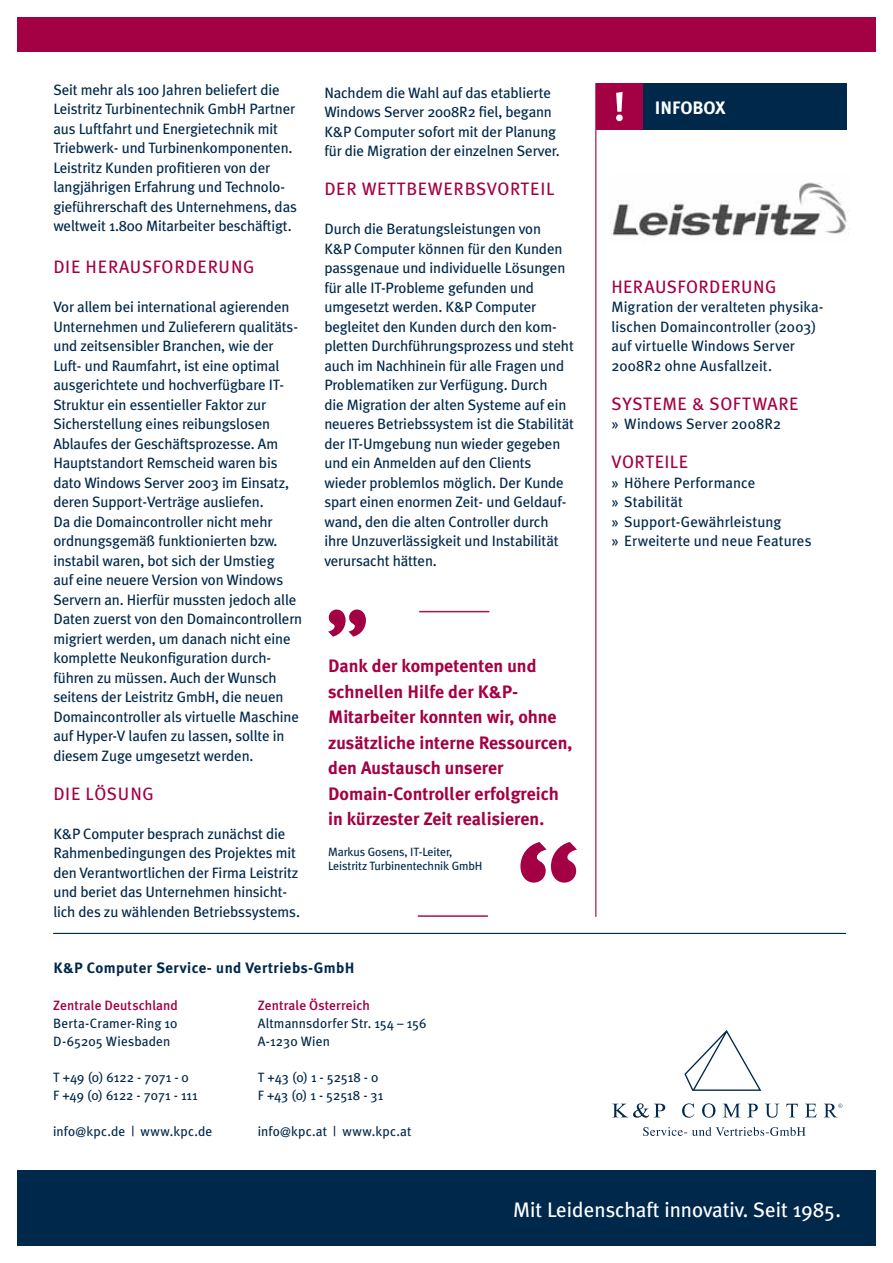
<style>
.page{position:relative;width:893px;height:1263px;background:#fff}
.page>*{position:absolute;margin:0;border:0;box-sizing:border-box;transform-origin:0 0}
.t1{font:21px "Meta Plus";color:#fff}
.t2{font:700 18px/25.5px "Meta Plus";color:#a40044}
.t3{font:18px "Meta Plus";letter-spacing:.03em;color:#a40044}
.t4{font:700 18px "Meta Plus";color:#fff}
.t5{font:15px/19.5px "Meta Plus";letter-spacing:-.01em;color:#00284a}
.t6{font:700 15px "Meta Plus";letter-spacing:.03em;color:#00284a}
.t7{font:13.5px/18px "Meta Plus";letter-spacing:.005em;color:#00284a}
.t8{font:500 13.5px "Meta Plus";letter-spacing:.01em;color:#a40044}
.t9{font:12px/14.4px "Meta Plus";letter-spacing:-.01em;color:#00284a}
</style>
<div class="page">
<hr style="left:53px;top:933px;width:793px;height:1px;background:#00284a">
<div style="left:17px;top:1170px;width:859px;height:76px;background:#00284a"></div>
<div style="left:596px;top:83px;width:250px;height:47px;background:#00284a"></div>
<div style="left:596px;top:83px;width:47px;height:47px;background:#a40044"></div>
<svg style="left:616px;top:92px;width:7px;height:29px"></svg>
<hr style="left:595px;top:83px;width:1px;height:834px;background:#a40044">
<img style="left:609px;top:182px;width:238px;height:55px">
<svg style="left:328px;top:609px;width:38px;height:28px"></svg>
<svg style="left:520px;top:842px;width:57px;height:41px"></svg>
<hr style="left:418px;top:915px;width:70px;height:2px;background:#ac1541">
<hr style="left:419px;top:611px;width:70px;height:1px;background:#ac1541">
<div style="left:17px;top:17px;width:859px;height:34px;background:#a40044"></div>
<svg style="left:612px;top:1103px;width:53px;height:15px"></svg>
<svg style="left:682px;top:1103px;width:12px;height:15px"></svg>
<svg style="left:702px;top:1103px;width:13px;height:15px"></svg>
<svg style="left:723px;top:1104px;width:17px;height:13px"></svg>
<svg style="left:747px;top:1104px;width:11px;height:13px"></svg>
<svg style="left:765px;top:1104px;width:14px;height:14px"></svg>
<svg style="left:786px;top:1104px;width:12px;height:13px"></svg>
<svg style="left:805px;top:1104px;width:12px;height:13px"></svg>
<svg style="left:824px;top:1104px;width:18px;height:13px"></svg>
<svg style="left:643px;top:1127px;width:163px;height:9px"></svg>
<svg style="left:684px;top:1030px;width:77px;height:61px"></svg>
<p class="t5" style="left:53px;top:80px;width:245px">Seit mehr als 100 Jahren beliefert die Leistritz Turbinentechnik GmbH Partner aus Luftfahrt und Energietechnik mit Triebwerk- und Turbinenkomponenten.<br>Leistritz Kunden profitieren von der langjährigen Erfahrung und Technolo&shy;gieführerschaft des Unternehmens, das weltweit 1.800 Mitarbeiter beschäftigt.</p>
<p class="t3" style="left:53px;top:256px;width:57px">Die Herausforderung</p>
<p class="t5" style="left:53px;top:297px;width:250px">Vor allem bei international agierenden Unternehmen und Zulieferern qualitäts&shy;und zeitsensibler Branchen, wie der Luft- und Raumfahrt, ist eine optimal ausgerichtete und hochverfügbare IT-Struktur ein essentieller Faktor zur Sicherstellung eines reibungslosen Ablaufes der Geschäftsprozesse. Am Hauptstandort Remscheid waren bis dato Windows Server 2003 im Einsatz, deren Support-Verträge ausliefen.<br>Da die Domaincontroller nicht mehr ordnungsgemäß funktionierten bzw. instabil waren, bot sich der Umstieg<br>auf eine neuere Version von Windows Servern an. Hierfür mussten jedoch alle Daten zuerst von den Domaincontrollern migriert werden, um danach nicht eine komplette Neukonfiguration durch&shy;führen zu müssen. Auch der Wunsch seitens der Leistritz GmbH, die neuen Domaincontroller als virtuelle Maschine auf Hyper-V laufen zu lassen, sollte in diesem Zuge umgesetzt werden.</p>
<p class="t3" style="left:53px;top:783px;width:66px">Die Lösung</p>
<p class="t5" style="left:53px;top:823px;width:248px">K&amp;P Computer besprach zunächst die Rahmenbedingungen des Projektes mit den Verantwortlichen der Firma Leistritz und beriet das Unternehmen hinsicht&shy;lich des zu wählenden Betriebssystems.</p>
<p class="t5" style="left:324px;top:82px;width:237px">Nachdem die Wahl auf das etablierte Windows Server 2008R2 fiel, begann K&amp;P Computer sofort mit der Planung für die Migration der einzelnen Server.</p>
<p class="t3" style="left:324px;top:178px;width:232px">DER WETTBEWERBSVORTEIL</p>
<p class="t5" style="left:324px;top:219px;width:251px">Durch die Beratungsleistungen von<br>K&amp;P Computer können für den Kunden passgenaue und individuelle Lösungen für alle IT-Probleme gefunden und umgesetzt werden. K&amp;P Computer begleitet den Kunden durch den kom&shy;pletten Durchführungsprozess und steht auch im Nachhinein für alle Fragen und Problematiken zur Verfügung. Durch<br>die Migration der alten Systeme auf ein neueres Betriebssystem ist die Stabilität der IT-Umgebung nun wieder gegeben und ein Anmelden auf den Clients wieder problemlos möglich. Der Kunde spart einen enormen Zeit- und Geldauf&shy;wand, den die alten Controller durch ihre Unzuverlässigkeit und Instabilität verursacht hätten.</p>
<p class="t2" style="left:328px;top:653px;width:246px">Dank der kompetenten und schnellen Hilfe der K&amp;P-<br>Mitarbeiter konnten wir, ohne zusätzliche interne Ressourcen, den Austausch unserer<br>Domain-Controller erfolgreich in kürzester Zeit realisieren.</p>
<p class="t9" style="left:328px;top:844px;width:156px">Markus Gosens, IT-Leiter,<br>Leistritz Turbinentechnik GmbH</p>
<p class="t6" style="left:53px;top:959px;width:303px">K&amp;P Computer Service- und Vertriebs-GmbH</p>
<p class="t8" style="left:53px;top:997px;width:126px">Zentrale Deutschland</p>
<p class="t7" style="left:53px;top:1014px;width:126px">Berta-Cramer-Ring 10<br>D-65205 Wiesbaden</p>
<p class="t7" style="left:53px;top:1068px;width:146px">T +49 (0) 6122 - 7071 - 0<br>F +49 (0) 6122 - 7071 - 111</p>
<p class="t7" style="left:53px;top:1122px;width:161px">info@kpc.de | www.kpc.de</p>
<p class="t8" style="left:258px;top:997px;width:114px">Zentrale Österreich</p>
<p class="t7" style="left:258px;top:1014px;width:170px">Altmannsdorfer Str. 154 – 156<br>A-1230 Wien</p>
<p class="t7" style="left:258px;top:1068px;width:127px">T +43 (0) 1 - 52518 - 0<br>F +43 (0) 1 - 52518 - 31</p>
<p class="t7" style="left:258px;top:1122px;width:155px">info@kpc.at | www.kpc.at</p>
<p class="t4" style="left:655px;top:97px;width:72px">Infobox</p>
<p class="t3" style="left:611px;top:276px;width:166px">HERAUSFORDERUNG</p>
<p class="t5" style="left:611px;top:297px;width:214px">Migration der veralteten physika&shy;lischen Domaincontroller (2003) auf virtuelle Windows Server<br>2008R2 ohne Ausfallzeit.</p>
<p class="t3" style="left:611px;top:393px;width:189px">SYSTEME &amp; SOFTWARE</p>
<p class="t5" style="left:611px;top:414px;width:171px">›› Windows Server 2008R2</p>
<p class="t3" style="left:611px;top:451px;width:78px">VORTEILE</p>
<p class="t5" style="left:611px;top:472px;width:202px">›› Höhere Performance<br>›› Stabilität<br>›› Support-Gewährleistung<br>›› Erweiterte und neue Features</p>
<h1 class="t1" style="left:513px;top:1197px;width:329px">Mit Leidenschaft innovativ. Seit 1985.</h1>
</div>
